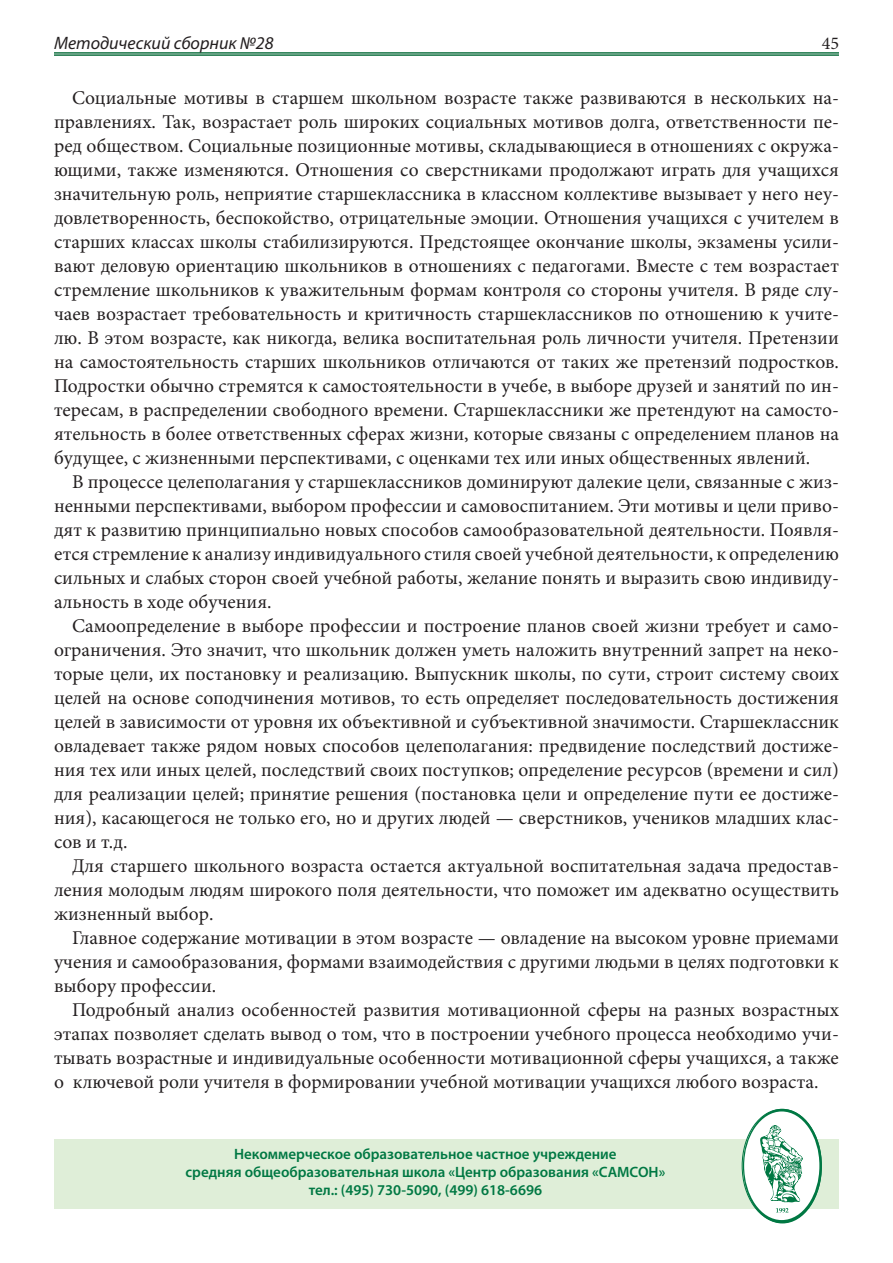
<style>
.page{position:relative;width:893px;height:1263px;background:#fff}
.page>*{position:absolute;margin:0;border:0;box-sizing:border-box;transform-origin:0 0}
.Paragraph_Style_1{font:19.5px/24px "Minion Pro";color:#231f20;text-align:justify}
.t1{font:italic 18px "Myriad Pro";color:#231f20}
.t2{font:18px "Minion Pro";color:#231f20}
.t3{font:600 15px/18px "Myriad Pro";color:#007843;text-align:center}
</style>
<div class="page">
<hr style="left:54px;top:52px;width:785px;height:1px;background:#063">
<hr style="left:54px;top:54px;width:785px;height:1px;background:#063">
<hr style="left:54px;top:55px;width:785px;height:1px;background:#063">
<div style="left:54px;top:1139px;width:785px;height:70px;background:#dfeed8"></div>
<svg style="left:742px;top:1109px;width:80px;height:114px"></svg>
<p class="t1" style="left:54px;top:32px;width:221px">Методический сборник №28</p>
<p class="Paragraph_Style_1" style="left:54px;top:86px;width:786px;text-indent:18px">Социальные мотивы в старшем школьном возрасте также развиваются в нескольких на&shy;правлениях. Так, возрастает роль широких социальных мотивов долга, ответственности пе&shy;ред обществом. Социальные позиционные мотивы, складывающиеся в отношениях с окружа&shy;ющими, также изменяются. Отношения со сверстниками продолжают играть для учащихся значительную роль, неприятие старшеклассника в классном коллективе вызывает у него неу&shy;довлетворенность, беспокойство, отрицательные эмоции. Отношения учащихся с учителем в старших классах школы стабилизируются. Предстоящее окончание школы, экзамены усили&shy;вают деловую ориентацию школьников в отношениях с педагогами. Вместе с тем возрастает стремление школьников к уважительным формам контроля со стороны учителя. В ряде слу&shy;чаев возрастает требовательность и критичность старшеклассников по отношению к учите&shy;лю. В этом возрасте, как никогда, велика воспитательная роль личности учителя. Претензии на самостоятельность старших школьников отличаются от таких же претензий подростков.<br>Подростки обычно стремятся к самостоятельности в учебе, в выборе друзей и занятий по ин&shy;тересам, в распределении свободного времени. Старшеклассники же претендуют на самосто&shy;ятельность в более ответственных сферах жизни, которые связаны с определением планов на будущее, с жизненными перспективами, с оценками тех или иных общественных явлений.</p>
<p class="Paragraph_Style_1" style="left:54px;top:470px;width:786px;text-indent:18px">В процессе целеполагания у старшеклассников доминируют далекие цели, связанные с жиз&shy;ненными перспективами, выбором профессии и самовоспитанием. Эти мотивы и цели приво&shy;дят к развитию принципиально новых способов самообразовательной деятельности. Появля&shy;ется стремление к анализу индивидуального стиля своей учебной деятельности, к определению сильных и слабых сторон своей учебной работы, желание понять и выразить свою индивиду&shy;альность в ходе обучения.</p>
<p class="Paragraph_Style_1" style="left:54px;top:614px;width:786px;text-indent:18px">Самоопределение в выборе профессии и построение планов своей жизни требует и само&shy;ограничения. Это значит, что школьник должен уметь наложить внутренний запрет на неко&shy;торые цели, их постановку и реализацию. Выпускник школы, по сути, строит систему своих целей на основе соподчинения мотивов, то есть определяет последовательность достижения целей в зависимости от уровня их объективной и субъективной значимости. Старшеклассник овладевает также рядом новых способов целеполагания: предвидение последствий достиже&shy;ния тех или иных целей, последствий своих поступков; определение ресурсов (времени и сил) для реализации целей; принятие решения (постановка цели и определение пути ее достиже&shy;ния), касающегося не только его, но и других людей — сверстников, учеников младших клас&shy;сов и т.д.</p>
<p class="Paragraph_Style_1" style="left:54px;top:854px;width:786px;text-indent:18px">Для старшего школьного возраста остается актуальной воспитательная задача предостав&shy;ления молодым людям широкого поля деятельности, что поможет им адекватно осуществить жизненный выбор.</p>
<p class="Paragraph_Style_1" style="left:54px;top:926px;width:786px;text-indent:18px">Главное содержание мотивации в этом возрасте — овладение на высоком уровне приемами учения и самообразования, формами взаимодействия с другими людьми в целях подготовки к выбору профессии.</p>
<p class="Paragraph_Style_1" style="left:54px;top:998px;width:786px;text-indent:18px">Подробный анализ особенностей развития мотивационной сферы на разных возрастных этапах позволяет сделать вывод о том, что в построении учебного процесса необходимо учи&shy;тывать возрастные и индивидуальные особенности мотивационной сферы учащихся, а также о ключевой роли учителя в формировании учебной мотивации учащихся любого возраста.</p>
<p class="t2" style="left:822px;top:31px;width:19px">45</p>
<p class="t3" style="left:185px;top:1145px;width:481px">Некоммерческое образовательное частное учреждение<br>средняя общеобразовательная школа «Центр образования «САМСОН» тел.: (495) 730-5090, (499) 618-6696</p>
</div>
